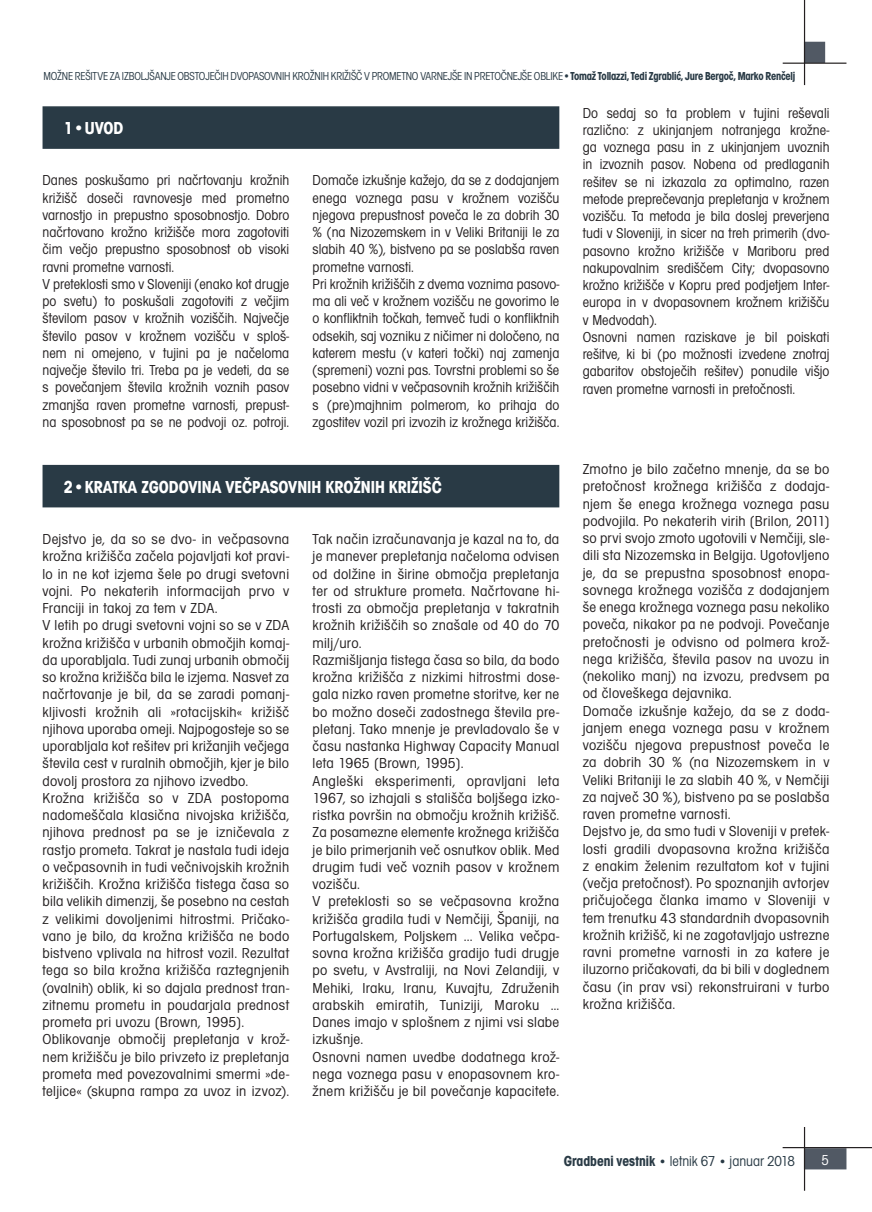
<style>
.page{position:relative;width:872px;height:1212px;background:#fff}
.page>*{position:absolute;margin:0;border:0;box-sizing:border-box;transform-origin:0 0}
.t1{font:700 condensed 18px "Avant Gar Got Itc TEE";color:#fff}
.t2{font:condensed 15px/17.2px "Avant Gar Got Itc TEE";letter-spacing:.015em;color:#231f20;scale:1.05 1}
.t3{font:condensed 15px/17.2px "Avant Gar Got Itc TEE";letter-spacing:.015em;color:#231f20}
.t4{font:condensed 15px "Avant Gar Got Itc TEE";color:#293a45}
.t5{font:condensed 15px "Avant Gar Got Itc TEE";color:#fff}
.t6{font:condensed 12px "Avant Gar Got Itc TEE";letter-spacing:-.015em;color:#293a45;scale:.96 1}
.s1{font-weight:700}
.s2{font-weight:700;font-size:13.5px}
</style>
<div class="page">
<div style="left:804px;top:1148px;width:42px;height:21px;background:#515964;border:2px solid #515964"></div>
<hr style="left:782px;top:1147px;width:90px;height:1px;background:#231f20">
<hr style="left:804px;top:1127px;width:1px;height:64px;background:#231f20">
<div style="left:804px;top:42px;width:21px;height:21px;background:#515964;border:2px solid #515964"></div>
<hr style="left:782px;top:63px;width:64px;height:1px;background:#231f20">
<hr style="left:804px;top:0;width:1px;height:85px;background:#231f20">
<div style="left:43px;top:106px;width:516px;height:43px;background:#293a45;border:2px solid #293a45"></div>
<div style="left:43px;top:465px;width:516px;height:42px;background:#293a45"></div>
<p class="t6" style="left:43px;top:70px;width:784px">MOŽNE REŠITVE ZA IZBOLJŠANJE OBSTOJEČIH DVOPASOVNIH KROŽNIH KRIŽIŠČ V PROMETNO VARNEJŠE IN PRETOČNEJŠE OBLIKE•<span class="s1">Tomaž Tollazzi, Tedi Zgrablić, Jure Bergoč, Marko Renčelj</span></p>
<p class="t1" style="left:64px;top:118px;width:61px">1•UVOD</p>
<p class="t3" style="left:583px;top:104px;width:248px">Do sedaj so ta problem v tujini reševali različno: z ukinjanjem notranjega krožne&shy;ga voznega pasu in z ukinjanjem uvoznih in izvoznih pasov. Nobena od predlaganih rešitev se ni izkazala za optimalno, razen metode preprečevanja prepletanja v krožnem vozišču. Ta metoda je bila doslej preverjena tudi v Sloveniji, in sicer na treh primerih (dvo&shy;pasovno krožno križišče v Mariboru pred nakupovalnim središčem City; dvopasovno krožno križišče v Kopru pred podjetjem Inter&shy;europa in v dvopasovnem krožnem križišču v Medvodah).<br>Osnovni namen raziskave je bil poiskati rešitve, ki bi (po možnosti izvedene znotraj gabaritov obstoječih rešitev) ponudile višjo raven prometne varnosti in pretočnosti.</p>
<p class="t3" style="left:43px;top:172px;width:248px">Danes poskušamo pri načrtovanju krožnih križišč doseči ravnovesje med prometno varnostjo in prepustno sposobnostjo. Dobro načrtovano krožno križišče mora zagotoviti čim večjo prepustno sposobnost ob visoki ravni prometne varnosti.<br>V preteklosti smo v Sloveniji (enako kot drugje po svetu) to poskušali zagotoviti z večjim številom pasov v krožnih voziščih. Največje število pasov v krožnem vozišču v sploš&shy;nem ni omejeno, v tujini pa je načeloma največje število tri. Treba pa je vedeti, da se s povečanjem števila krožnih voznih pasov zmanjša raven prometne varnosti, prepust&shy;na sposobnost pa se ne podvoji oz. potroji.</p>
<p class="t3" style="left:313px;top:172px;width:248px">Domače izkušnje kažejo, da se z dodajanjem enega voznega pasu v krožnem vozišču njegova prepustnost poveča le za dobrih 30 % (na Nizozemskem in v Veliki Britaniji le za slabih 40 %), bistveno pa se poslabša raven prometne varnosti.<br>Pri krožnih križiščih z dvema voznima pasovo&shy;ma ali več v krožnem vozišču ne govorimo le o konfliktnih točkah, temveč tudi o konfliktnih odsekih, saj vozniku z ničimer ni določeno, na katerem mestu (v kateri točki) naj zamenja (spremeni) vozni pas. Tovrstni problemi so še posebno vidni v večpasovnih krožnih križiščih s (pre)majhnim polmerom, ko prihaja do zgostitev vozil pri izvozih iz krožnega križišča.</p>
<p class="t1" style="left:64px;top:476px;width:379px">2•KRATKA ZGODOVINA VEČPASOVNIH KROŽNIH KRIŽIŠČ</p>
<p class="t2" style="left:43px;top:531px;width:236px">Dejstvo je, da so se dvo- in večpasovna krožna križišča začela pojavljati kot pravi&shy;lo in ne kot izjema šele po drugi svetovni vojni. Po nekaterih informacijah prvo v Franciji in takoj za tem v ZDA.<br>V letih po drugi svetovni vojni so se v ZDA krožna križišča v urbanih območjih komaj&shy;da uporabljala. Tudi zunaj urbanih območij so krožna križišča bila le izjema. Nasvet za načrtovanje je bil, da se zaradi pomanj&shy;kljivosti krožnih ali »rotacijskih« križišč njihova uporaba omeji. Najpogosteje so se uporabljala kot rešitev pri križanjih večjega števila cest v ruralnih območjih, kjer je bilo dovolj prostora za njihovo izvedbo.<br>Krožna križišča so v ZDA postopoma nadomeščala klasična nivojska križišča, njihova prednost pa se je izničevala z rastjo prometa. Takrat je nastala tudi ideja o večpasovnih in tudi večnivojskih krožnih križiščih. Krožna križišča tistega časa so bila velikih dimenzij, še posebno na cestah z velikimi dovoljenimi hitrostmi. Pričako&shy;vano je bilo, da krožna križišča ne bodo bistveno vplivala na hitrost vozil. Rezultat tega so bila krožna križišča raztegnjenih (ovalnih) oblik, ki so dajala prednost tran&shy;zitnemu prometu in poudarjala prednost prometa pri uvozu [Brown, 1995].<br>Oblikovanje območij prepletanja v krož&shy;nem križišču je bilo privzeto iz prepletanja prometa med povezovalnimi smermi »de&shy;teljice« (skupna rampa za uvoz in izvoz).</p>
<p class="t2" style="left:313px;top:531px;width:236px">Tak način izračunavanja je kazal na to, da je manever prepletanja načeloma odvisen od dolžine in širine območja prepletanja ter od strukture prometa. Načrtovane hi&shy;trosti za območja prepletanja v takratnih krožnih križiščih so znašale od 40 do 70 milj/uro.<br>Razmišljanja tistega časa so bila, da bodo krožna križišča z nizkimi hitrostmi dose&shy;gala nizko raven prometne storitve, ker ne bo možno doseči zadostnega števila pre&shy;pletanj. Tako mnenje je prevladovalo še v času nastanka Highway Capacity Manual leta 1965 [Brown, 1995].<br>Angleški eksperimenti, opravljani leta 1967, so izhajali s stališča boljšega izko&shy;ristka površin na območju krožnih križišč.<br>Za posamezne elemente krožnega križišča je bilo primerjanih več osnutkov oblik. Med drugim tudi več voznih pasov v krožnem vozišču.<br>V preteklosti so se večpasovna krožna križišča gradila tudi v Nemčiji, Španiji, na Portugalskem, Poljskem ... Velika večpa&shy;sovna krožna križišča gradijo tudi drugje po svetu, v Avstraliji, na Novi Zelandiji, v Mehiki, Iraku, Iranu, Kuvajtu, Združenih arabskih emiratih, Tuniziji, Maroku … Danes imajo v splošnem z njimi vsi slabe izkušnje.<br>Osnovni namen uvedbe dodatnega krož&shy;nega voznega pasu v enopasovnem kro&shy;žnem križišču je bil povečanje kapacitete.</p>
<p class="t2" style="left:583px;top:461px;width:236px">Zmotno je bilo začetno mnenje, da se bo pretočnost krožnega križišča z dodaja&shy;njem še enega krožnega voznega pasu podvojila. Po nekaterih virih [Brilon, 2011] so prvi svojo zmoto ugotovili v Nemčiji, sle&shy;dili sta Nizozemska in Belgija. Ugotovljeno je, da se prepustna sposobnost enopa&shy;sovnega krožnega vozišča z dodajanjem še enega krožnega voznega pasu nekoliko poveča, nikakor pa ne podvoji. Povečanje pretočnosti je odvisno od polmera krož&shy;nega križišča, števila pasov na uvozu in (nekoliko manj) na izvozu, predvsem pa od človeškega dejavnika.<br>Domače izkušnje kažejo, da se z doda&shy;janjem enega voznega pasu v krožnem vozišču njegova prepustnost poveča le za dobrih 30 % (na Nizozemskem in v Veliki Britaniji le za slabih 40 %, v Nemčiji za največ 30 %), bistveno pa se poslabša raven prometne varnosti.<br>Dejstvo je, da smo tudi v Sloveniji v pretek&shy;losti gradili dvopasovna krožna križišča z enakim želenim rezultatom kot v tujini (večja pretočnost). Po spoznanjih avtorjev pričujočega članka imamo v Sloveniji v tem trenutku 43 standardnih dvopasovnih krožnih križišč, ki ne zagotavljajo ustrezne ravni prometne varnosti in za katere je iluzorno pričakovati, da bi bili v doglednem času (in prav vsi) rekonstruirani v turbo krožna križišča.</p>
<p class="t4" style="left:564px;top:1152px;width:233px"><span class="s1">Gradbeni vestnik</span> <span class="s2">•</span> letnik 67 <span class="s2">•</span> januar 2018</p>
<p class="t5" style="left:821px;top:1152px;width:9px">5</p>
</div>
